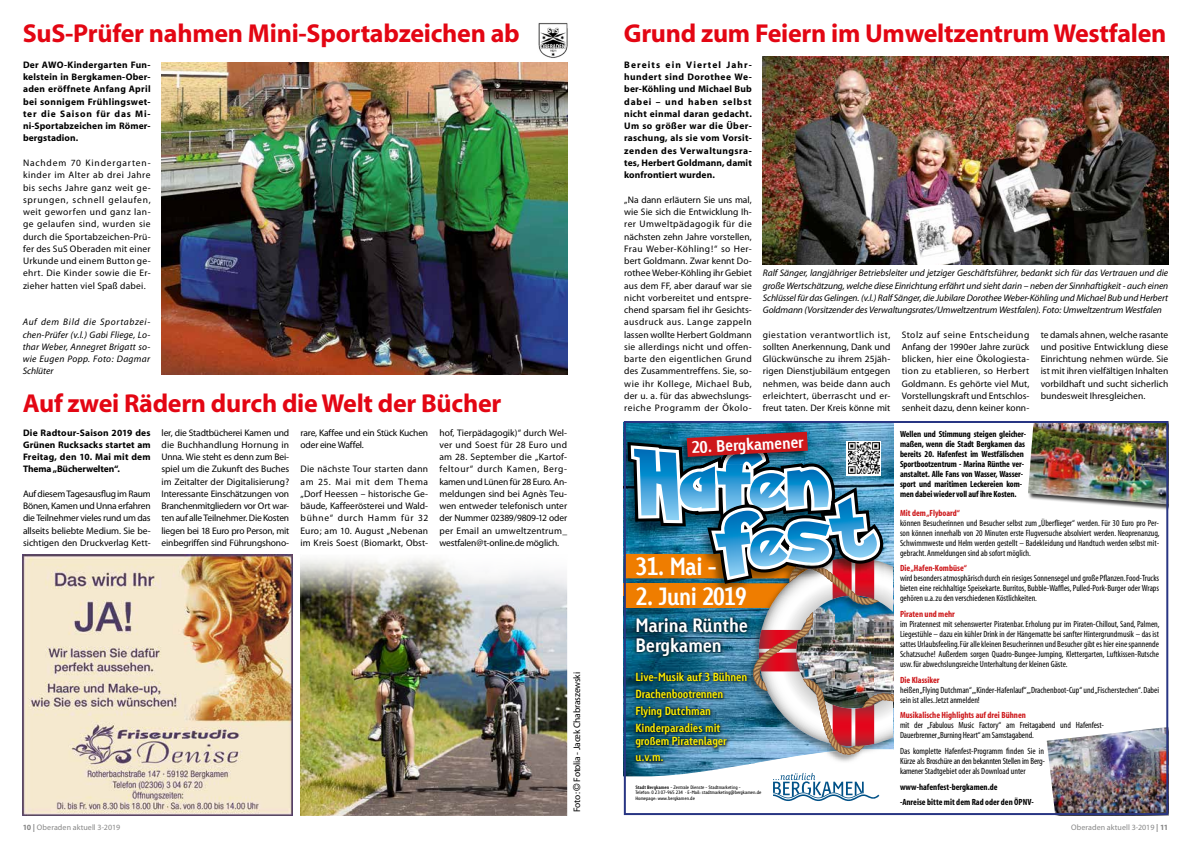
<style>
.page{position:relative;width:1191px;height:842px;background:#fff}
.page>*{position:absolute;margin:0;border:0;box-sizing:border-box;transform-origin:0 0}
.t1{font:700 26px "Myriad";letter-spacing:-.01em;color:#e30613}
.t2{font:23.7px "Linotype Tetria Bold Tab";letter-spacing:-.02em;color:#fff;scale:.95 1}
.t3{font:18.4px/19.7px "Linotype Tetria Bold Tab";letter-spacing:-.01em;color:#fff}
.t4{font:15.9px "Linotype Tetria Bold Tab";color:#fff}
.t5{font:11.2px/17.1px "Linotype Tetria Bold Tab";letter-spacing:-.015em;color:#ffed00}
.t6{font:9.5px/12.3px "Myriad";letter-spacing:.005em;color:#000;text-align:justify}
.t7{font:italic 9.5px/12.3px "Myriad";color:#000;text-align:justify}
.t8{font:700 9.5px/12.3px "Myriad";letter-spacing:.01em;color:#000;text-align:justify}
.t9{font:9.5px/12.3px "Myriad";letter-spacing:-.02em;color:#000}
.t10{font:9.5px "Myriad";letter-spacing:-.025em;color:#000}
.t11{font:condensed 9px/10px "Myriad";color:#000;text-align:justify}
.t12{font:700 condensed 9px/10px "Myriad";letter-spacing:-.01em;color:#000}
.t13{font:700 condensed 9px "Myriad";color:#cd171a}
.t14{font:8px "Myriad";letter-spacing:.01em;color:#878787}
.t15{font:4.6px/5.9px "Linotype Tetria Regular Tab";color:#000}
.s1{font-family:"Helvetica Neue"}
.s2{font-family:"Linotype Tetria Bold Tab"}
.s3{font-weight:700}
</style>
<div class="page">
<img style="left:23px;top:554px;width:269px;height:261px">
<img style="left:763px;top:57px;width:405px;height:207px">
<img style="left:162px;top:62px;width:405px;height:312px">
<img style="left:538px;top:23px;width:30px;height:35px">
<img style="left:300px;top:559px;width:267px;height:256px">
<div style="left:1028px;top:421px;width:140px;height:89px;background:#000;opacity:.75"></div>
<img style="left:1028px;top:424px;width:137px;height:80px">
<img style="left:1046px;top:727px;width:119px;height:85px">
<img style="left:679px;top:431px;width:129px;height:1px">
<img style="left:627px;top:432px;width:266px;height:369px">
<img style="left:744px;top:614px;width:6px;height:149px">
<svg style="left:846px;top:441px;width:35px;height:34px"></svg>
<img style="left:848px;top:443px;width:31px;height:31px">
<img style="left:838px;top:579px;width:16px;height:22px">
<img style="left:791px;top:562px;width:35px;height:15px">
<div style="left:624px;top:421px;width:544px;height:394px;border:2px solid #283583"></div>
<h1 class="t1" style="left:23px;top:20px;width:498px">SuS-Prüfer nahmen Mini-Sportabzeichen ab</h1>
<p class="t8" style="left:23px;top:59px;width:129px">Der AWO-Kindergarten Fun&shy;kelstein in Bergkamen-Ober&shy;aden eröffnete Anfang April bei sonnigem Frühlingswet&shy;ter die Saison für das Mi&shy;ni-Sportabzeichen im Römer&shy;bergstadion.</p>
<p class="t6" style="left:23px;top:157px;width:129px">Nachdem 70 Kindergarten&shy;kinder im Alter ab drei Jahre bis sechs Jahre ganz weit ge&shy;sprungen, schnell gelaufen, weit geworfen und ganz lan&shy;ge gelaufen sind, wurden sie durch die Sportabzeichen-Prü&shy;fer des SuS Oberaden mit einer Urkunde und einem Button ge&shy;ehrt. Die Kinder sowie die Er&shy;zieher hatten viel Spaß dabei.</p>
<p class="t7" style="left:23px;top:316px;width:129px">Auf dem Bild die Sportabzei&shy;chen-Prüfer (v.l.) Gabi Fliege, Lo&shy;thar Weber, Annegret Brigatt so&shy;wie Eugen Popp. Foto: Dagmar Schlüter</p>
<h1 class="t1" style="left:23px;top:390px;width:480px">Auf zwei Rädern durch die Welt der Bücher</h1>
<p class="t8" style="left:23px;top:427px;width:129px">Die Radtour-Saison 2019 des Grünen Rucksacks startet am Freitag, den 10. Mai mit dem Thema „Bücherwelten“.</p>
<p class="t6" style="left:23px;top:488px;width:129px">Auf diesem Tagesausflug im Raum Bönen, Kamen und Unna erfahren die Teilnehmer vieles rund um das allseits beliebte Medium. Sie be&shy;sichtigen den Druckverlag Kett-</p>
<p class="t6" style="left:439px;top:427px;width:129px">hof, Tierpädagogik)“ durch Wel&shy;ver und Soest für 28 Euro und am 28. September die „Kartof&shy;feltour“ durch Kamen, Berg&shy;kamen und Lünen für 28 Euro. An&shy;meldungen sind bei Agnès Teu&shy;wen entweder telefonisch unter der Nummer 02389/9809-12 oder per Email an umweltzentrum_ westfalen@t-online.de möglich.</p>
<p class="t6" style="left:162px;top:427px;width:129px">ler, die Stadtbücherei Kamen und die Buchhandlung Hornung in Unna. Wie steht es denn zum Bei&shy;spiel um die Zukunft des Buches im Zeitalter der Digitalisierung?<br>Interessante Einschätzungen von Branchenmitgliedern vor Ort war&shy;ten auf alle Teilnehmer. Die Kosten liegen bei 18 Euro pro Person, mit einbegriffen sind Führungshono-</p>
<p class="t9" style="left:300px;top:427px;width:129px">rare, Kaffee und ein Stück Kuchen oder eine Waffel.</p>
<p class="t6" style="left:300px;top:463px;width:129px">Die nächste Tour starten dann am 25. Mai mit dem Thema „Dorf Heessen – historische Ge&shy;bäude, Kaffeerösterei und Wald&shy;bühne“ durch Hamm für 32<br>Euro; am 10. August „Nebenan im Kreis Soest (Biomarkt, Obst-</p>
<p class="t10" style="left:572px;top:812px;width:141px;rotate:-90deg">Foto: <span class="s1">©</span> Fotolia - Jacek Chabraszewski</p>
<h1 class="t1" style="left:624px;top:20px;width:544px">Grund zum Feiern im Umweltzentrum Westfalen</h1>
<p class="t8" style="left:624px;top:59px;width:129px">Bereits ein Viertel Jahr&shy;hundert sind Dorothee We&shy;ber-Köhling und Michael Bub dabei – und haben selbst nicht einmal daran gedacht.<br>Um so größer war die Über&shy;raschung, als sie vom Vorsit&shy;zenden des Verwaltungsra&shy;tes, Herbert Goldmann, damit konfrontiert wurden.</p>
<p class="t6" style="left:624px;top:194px;width:129px">„Na dann erläutern Sie uns mal, wie Sie sich die Entwicklung Ih&shy;rer Umweltpädagogik für die nächsten zehn Jahre vorstellen, Frau Weber-Köhling!“ so Her&shy;bert Goldmann. Zwar kennt Do&shy;rothee Weber-Köhling ihr Gebiet aus dem FF, aber darauf war sie nicht vorbereitet und entspre&shy;chend sparsam fiel ihr Gesichts&shy;ausdruck aus. Lange zappeln lassen wollte Herbert Goldmann sie allerdings nicht und offen&shy;barte den eigentlichen Grund des Zusammentreffens. Sie, so&shy;wie ihr Kollege, Michael Bub, der u. a. für das abwechslungs&shy;reiche Programm der Ökolo-</p>
<p class="t7" style="left:763px;top:267px;width:407px">Ralf Sänger, langjähriger Betriebsleiter und jetziger Geschäftsführer, bedankt sich für das Vertrauen und die große Wertschätzung, welche diese Einrichtung erfährt und sieht darin – neben der Sinnhaftigkeit - auch einen Schlüssel für das Gelingen. (v.l.) Ralf Sänger, die Jubilare Dorothee Weber-Köhling und Michael Bub und Herbert Goldmann (Vorsitzender des Verwaltungsrates/Umweltzentrum Westfalen). Foto: Umweltzentrum Westfalen</p>
<p class="t6" style="left:901px;top:329px;width:129px">Stolz auf seine Entscheidung Anfang der 1990er Jahre zurück blicken, hier eine Ökologiesta&shy;tion zu etablieren, so Herbert Goldmann. Es gehörte viel Mut, Vorstellungskraft und Entschlos&shy;senheit dazu, denn keiner konn-</p>
<p class="t6" style="left:1040px;top:329px;width:129px">te damals ahnen, welche rasante und positive Entwicklung diese Einrichtung nehmen würde. Sie ist mit ihren vielfältigen Inhalten vorbildhaft und sucht sicherlich bundesweit Ihresgleichen.</p>
<p class="t6" style="left:763px;top:329px;width:129px">giestation verantwortlich ist, sollten Anerkennung, Dank und Glückwünsche zu ihrem 25jäh&shy;rigen Dienstjubiläum entgegen nehmen, was beide dann auch erleichtert, überrascht und er&shy;freut taten. Der Kreis könne mit</p>
<h3 class="t4" style="left:691px;top:437px;width:114px;rotate:-3deg">20. Bergkamener</h3>
<h2 class="t2" style="left:635px;top:552px;width:87px">31. Mai -</h2>
<h2 class="t2" style="left:635px;top:581px;width:119px">2. Juni 2019</h2>
<h3 class="t3" style="left:635px;top:615px;width:114px">Marina Rünthe<br>Bergkamen</h3>
<p class="t5" style="left:635px;top:668px;width:113px">Live-Musik auf 3 Bühnen<br>Drachenbootrennen<br>Flying Dutchman<br>Kinderparadies mit</p>
<p class="t5" style="left:635px;top:733px;width:93px;line-height:15.8px">großem Piratenlager u.v.m.</p>
<p class="t15" style="left:635px;top:784px;width:128px"><span class="s2">Stadt Bergkamen</span> - Zentrale Dienste - Stadtmarketing -<br>Telefon: 0 23 07-965 234 · E-Mail: stadtmarketing@bergkamen.de<br>Homepage: www.bergkamen.de</p>
<p class="t12" style="left:900px;top:430px;width:127px">Wellen und Stimmung steigen gleicher&shy;maßen, wenn die Stadt Bergkamen das bereits 20. Hafenfest im Westfälischen Sportbootzentrum - Marina Rünthe ver&shy;anstaltet. Alle Fans von Wasser, Wasser&shy;sport und maritimen Leckereien kom&shy;men dabei wieder voll auf ihre Kosten.</p>
<p class="t13" style="left:900px;top:508px;width:61px">Mit dem „Flyboard“</p>
<p class="t11" style="left:900px;top:518px;width:261px">können Besucherinnen und Besucher selbst zum „Überflieger“ werden. Für 30 Euro pro Per&shy;son können innerhalb von 20 Minuten erste Flugversuche absolviert werden. Neoprenanzug, Schwimmweste und Helm werden gestellt – Badekleidung und Handtuch werden selbst mit&shy;gebracht. Anmeldungen sind ab sofort möglich.</p>
<p class="t13" style="left:900px;top:564px;width:68px">Die „Hafen-Kombüse“</p>
<p class="t11" style="left:900px;top:574px;width:261px">wird besonders atmosphärisch durch ein riesiges Sonnensegel und große Pflanzen. Food-Trucks bieten eine reichhaltige Speisekarte. Burritos, Bubble-Waffles, Pulled-Pork-Burger oder Wraps gehören u.a. zu den verschiedenen Köstlichkeiten.</p>
<p class="t13" style="left:900px;top:610px;width:56px">Piraten und mehr</p>
<p class="t11" style="left:900px;top:619px;width:261px">im Piratennest mit sehenswerter Piratenbar. Erholung pur im Piraten-Chillout, Sand, Palmen, Liegestühle – dazu ein kühler Drink in der Hängematte bei sanfter Hintergrundmusik – das ist sattes Urlaubsfeeling. Für alle kleinen Besucherinnen und Besucher gibt es hier eine spannende Schatzsuche! Außerdem sorgen Quadro-Bungee-Jumping, Klettergarten, Luftkissen-Rutsche usw. für abwechslungsreiche Unterhaltung der kleinen Gäste.</p>
<p class="t13" style="left:900px;top:675px;width:41px">Die Klassiker</p>
<p class="t11" style="left:900px;top:685px;width:261px">heißen „Flying Dutchman“, „Kinder-Hafenlauf“, „Drachenboot-Cup“ und „Fischerstechen“. Dabei sein ist alles. Jetzt anmelden!</p>
<p class="t13" style="left:900px;top:711px;width:127px">Musikalische Highlights auf drei Bühnen</p>
<p class="t11" style="left:900px;top:721px;width:206px">mit der „Fabulous Music Factory“ am Freitagabend und Hafenfest-<br>Dauerbrenner „Burning Heart“ am Samstagabend.</p>
<p class="t11" style="left:900px;top:746px;width:147px">Das komplette Hafenfest-Programm finden Sie in Kürze als Broschüre an den bekannten Stellen im Berg&shy;kamener Stadtgebiet oder als Download unter</p>
<p class="t12" style="left:900px;top:779px;width:135px;line-height:15.7px">www-hafenfest-bergkamen.de<br>-Anreise bitte mit dem Rad oder den ÖPNV-</p>
<p class="t14" style="left:23px;top:824px;width:99px"><span class="s3">10 |</span> Oberaden aktuell 3-2019</p>
<p class="t14" style="left:1071px;top:824px;width:99px">Oberaden aktuell 3-2019 <span class="s3">| 11</span></p>
</div>
